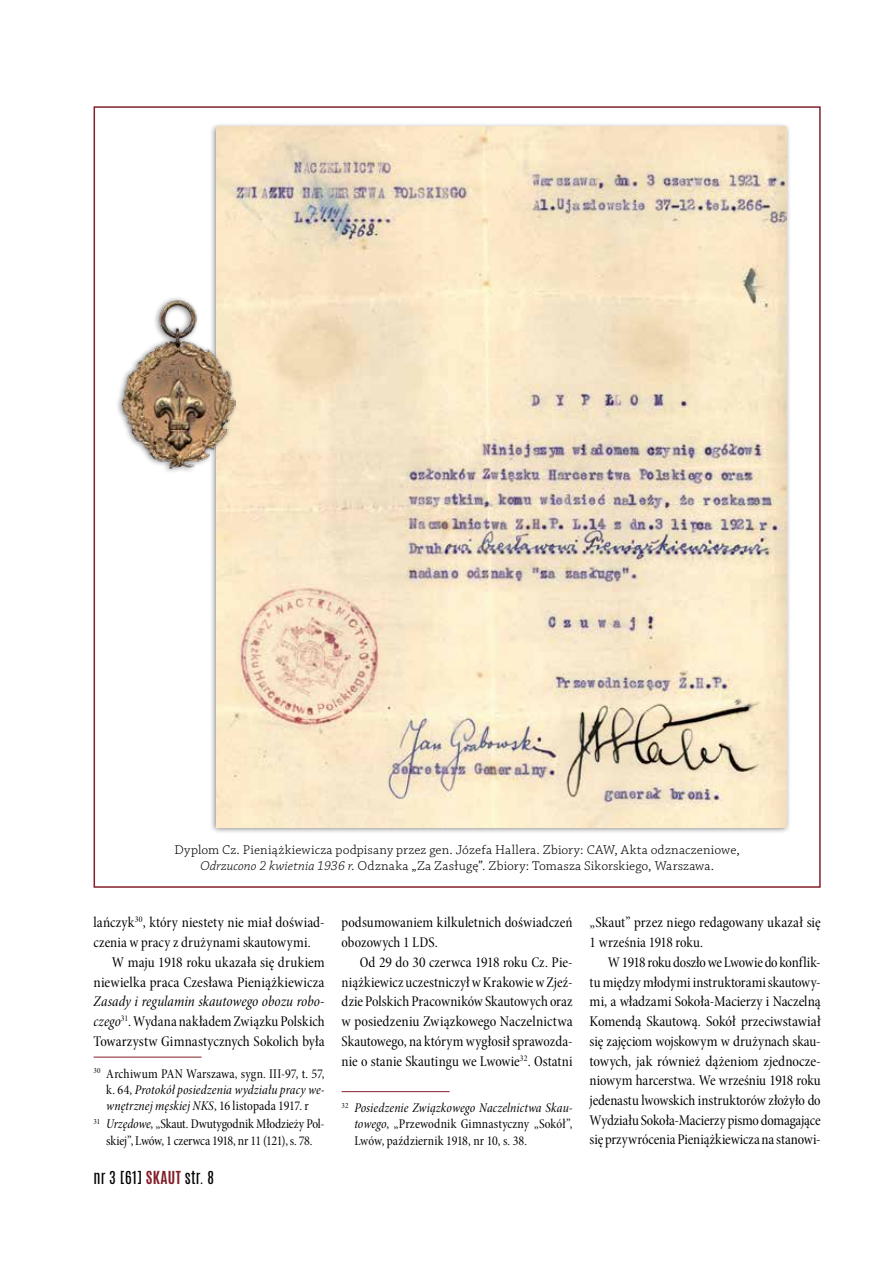
<style>
.page{position:relative;width:893px;height:1263px;background:#fff}
.page>*{position:absolute;margin:0;border:0;box-sizing:border-box;transform-origin:0 0}
.t1{font:15px/19.8px "Minion Pro Cn Subh";letter-spacing:.005em;color:#000}
.t2{font:15px "Minion Pro Cn It Subh";letter-spacing:.005em;color:#000}
.t3{font:15px "Antonio";letter-spacing:.025em;color:#000}
.t4{font:13.5px/16.2px "Chaparral Pro Light Capt";letter-spacing:.015em;color:#000;text-align:center}
.t5{font:13.5px/16.2px "Minion Pro Cn It Subh";letter-spacing:.01em;color:#000}
.t6{font:13.5px/16.2px "Minion Pro Cn Subh";color:#000}
.t7{font:13.5px/16.2px "Minion Pro Cn Subh";letter-spacing:-.02em;color:#000;text-align:center}
.s1{font-family:"Chaparral Pro Light It Capt"}
.s2{font-family:"Minion Pro Cn It Subh"}
.s3{font-family:"Minion Pro Cn Subh"}
.s4{font-weight:700;color:#841f2a}
</style>
<div class="page">
<hr style="left:342px;top:1091px;width:108px;height:1px;background:#841f2a">
<hr style="left:94px;top:1057px;width:108px;height:1px;background:#841f2a">
<div style="left:209px;top:122px;width:582px;height:713px;background:#000;opacity:.5"></div>
<img style="left:217px;top:127px;width:569px;height:700px">
<div style="left:115px;top:296px;width:123px;height:179px;background:#000;opacity:.5"></div>
<img style="left:122px;top:300px;width:113px;height:168px">
<p class="t4" style="left:174px;top:842px;width:567px">Dyplom Cz. Pieniążkiewicza podpisany przez gen. Józefa Hallera. Zbiory: CAW, Akta odznaczeniowe,<br><span class="s1">Odrzucono 2 kwietnia 1936 r</span>. Odznaka „Za Zasługę”. Zbiory: Tomasza Sikorskiego, Warszawa.</p>
<p class="t1" style="left:94px;top:913px;width:233px">lańczyk<sup>30</sup>, który niestety nie miał doświad-</p>
<p class="t1" style="left:94px;top:932px;width:219px">czenia w pracy z drużynami skautowymi.</p>
<p class="t1" style="left:112px;top:952px;width:214px">W maju 1918 roku ukazała się drukiem</p>
<p class="t1" style="left:94px;top:972px;width:232px">niewielka praca Czesława Pieniążkiewicza</p>
<p class="t2" style="left:94px;top:992px;width:233px">Zasady i regulamin skautowego obozu robo-</p>
<p class="t1" style="left:94px;top:1011px;width:233px"><span class="s2">czego</span><sup>31</sup>. Wydana nakładem Związku Polskich<br>Towarzystw Gimnastycznych Sokolich była</p>
<p class="t6" style="left:94px;top:1065px;width:233px"><sup>30</sup> Archiwum PAN Warszawa, sygn. III-97, t. 57,</p>
<p class="t5" style="left:106px;top:1081px;width:220px"><span class="s3">k. 64,</span> Protokół posiedzenia wydziału pracy we&shy;wnętrznej męskiej NKS<span class="s3">, 16 listopada 1917. r</span></p>
<p class="t7" style="left:94px;top:1116px;width:233px"><sup>31</sup> <span class="s2">Urzędowe</span>, „Skaut. Dwutygodnik Młodzieży Pol&shy;skiej”, Lwów, 1 czerwca 1918, nr 11 (121), s. 78.</p>
<p class="t3" style="left:94px;top:1166px;width:122px">NR 3 [61] <span class="s4">SKAUT</span> STR. 8</p>
<p class="t1" style="left:342px;top:913px;width:233px">podsumowaniem kilkuletnich doświadczeń obozowych 1 LDS.</p>
<p class="t1" style="left:342px;top:952px;width:233px;text-align:justify;text-indent:18px">Od 29 do 30 czerwca 1918 roku Cz. Pie&shy;niążkiewicz uczestniczył w Krakowie w Zjeź&shy;dzie Polskich Pracowników Skautowych oraz w posiedzeniu Związkowego Naczelnictwa Skautowego, na którym wygłosił sprawozda&shy;nie o stanie Skautingu we Lwowie<sup>32</sup>. Ostatni</p>
<p class="t5" style="left:342px;top:1100px;width:233px"><sup>32</sup> Posiedzenie Związkowego Naczelnictwa Skau-</p>
<p class="t6" style="left:354px;top:1116px;width:220px"><span class="s2">towego</span>, „Przewodnik Gimnastyczny „Sokół”,<br>Lwów, październik 1918, nr 10, s. 38.</p>
<p class="t1" style="left:590px;top:913px;width:233px">„Skaut” przez niego redagowany ukazał się<br>1 września 1918 roku.</p>
<p class="t1" style="left:590px;top:952px;width:233px;text-align:justify;text-indent:18px">W 1918 roku doszło we Lwowie do konflik&shy;tu między młodymi instruktorami skautowy&shy;mi, a władzami Sokoła-Macierzy i Naczelną Komendą Skautową. Sokół przeciwstawiał się zajęciom wojskowym w drużynach skau&shy;towych, jak również dążeniom zjednocze&shy;niowym harcerstwa. We wrześniu 1918 roku jedenastu lwowskich instruktorów złożyło do Wydziału Sokoła-Macierzy pismo domagające się przywrócenia Pieniążkiewicza na stanowi-</p>
</div>
